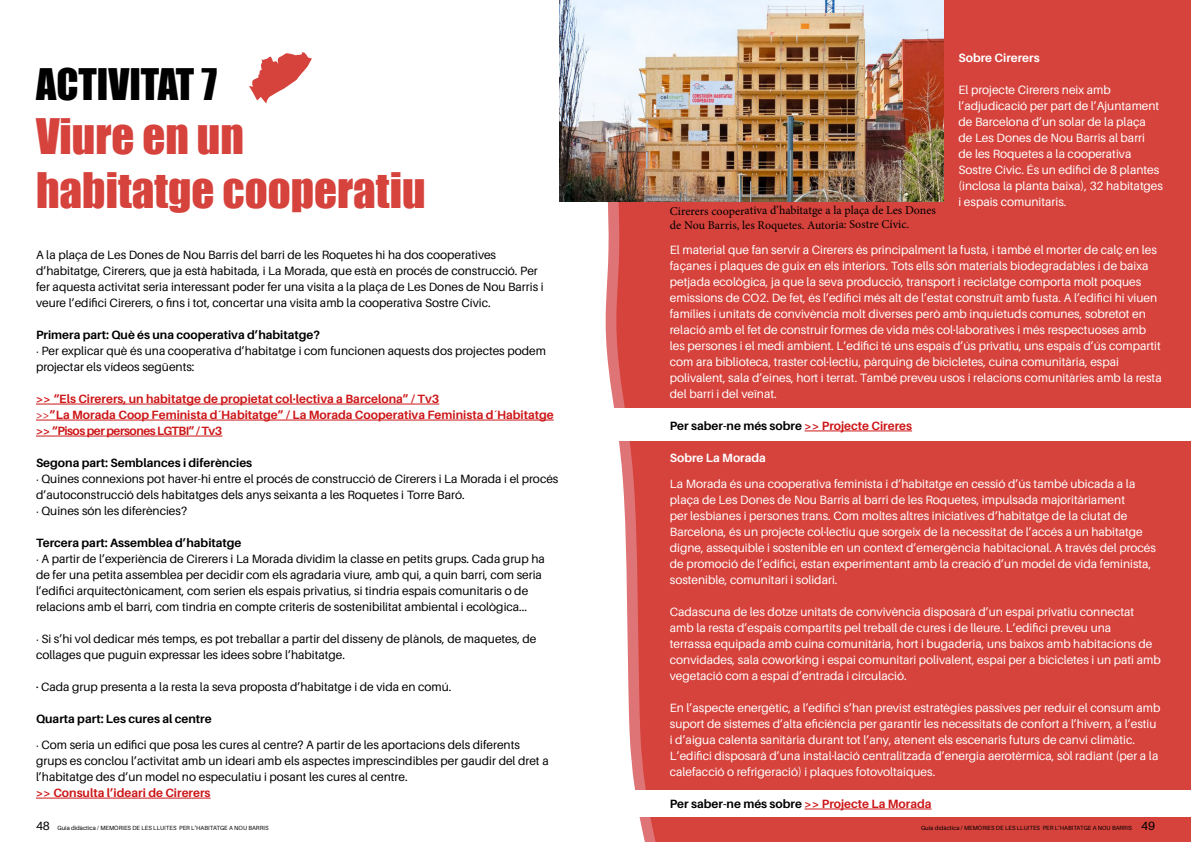
<style>
.page{position:relative;width:1191px;height:842px;background:#fff}
.page>*{position:absolute;margin:0;border:0;box-sizing:border-box;transform-origin:0 0}
.t1{font:45px/54px "Impact";color:#d6423c}
.t2{font:40px "Impact";color:#000}
.t3{font:12px/16px "Aileron";color:#fff}
.t4{font:12px/16px "Aileron";color:#000}
.t5{font:700 12px/16px "Aileron";color:#cd1719}
.t6{font:12px/14.4px "Minion Pro";letter-spacing:-.005em;color:#000}
.t7{font:700 12px "Aileron";color:#000}
.t8{font:700 12px "Aileron";color:#fff}
.t9{font:6px "Aileron";color:#000}
.s1{font-weight:700}
.s2{font-family:"Minion Pro"}
.s3{font-weight:400}
.s4{font-size:12px}
.s5{color:#cd1719}
</style>
<div class="page">
<svg style="left:576px;top:201px;width:94px;height:641px"></svg>
<div style="left:670px;top:0;width:521px;height:842px;background:#d6423c"></div>
<img style="left:559px;top:0;width:384px;height:201px">
<div style="left:595px;top:408px;width:596px;height:33px;background:#fff"></div>
<div style="left:604px;top:790px;width:587px;height:26px;background:#fff"></div>
<hr style="left:804px;top:431px;width:108px;height:1px;background:#cd1719">
<hr style="left:804px;top:809px;width:127px;height:1px;background:#cd1719">
<svg style="left:249px;top:52px;width:63px;height:52px"></svg>
<hr style="left:36px;top:404px;width:403px;height:1px;background:#cd1719">
<hr style="left:36px;top:420px;width:518px;height:1px;background:#cd1719">
<hr style="left:36px;top:436px;width:186px;height:1px;background:#cd1719">
<hr style="left:36px;top:798px;width:175px;height:1px;background:#cd1719">
<h2 class="t2" style="left:36px;top:53px;width:182px">ACTIVITAT 7</h2>
<h1 class="t1" style="left:36px;top:108px;width:391px">Viure en un habitatge cooperatiu</h1>
<p class="t4" style="left:36px;top:247px;width:509px">A la plaça de Les Dones de Nou Barris del barri de les Roquetes hi ha dos cooperatives d’habitatge, Cirerers, que ja està habitada, i La Morada, que està en procés de construcció. Per fer aquesta activitat seria interessant poder fer una visita a la plaça de Les Dones de Nou Barris i veure l’edifici Cirerers, o fins i tot, concertar una visita amb la cooperativa Sostre Cívic.</p>
<p class="t4" style="left:36px;top:327px;width:511px"><span class="s1">Primera part: Què és una cooperativa d’habitatge?<br></span><span class="s2">·</span> Per explicar què és una cooperativa d’habitatge i com funcionen aquests dos projectes podem projectar els vídeos següents:</p>
<p class="t5" style="left:36px;top:391px;width:519px">&gt;&gt; “Els Cirerers, un habitatge de propietat col·lectiva a Barcelona” / Tv3<br><span class="s3">&gt;&gt;</span>”La Morada Coop Feminista d´Habitatge” / La Morada Cooperativa Feminista d´Habitatge &gt;&gt; “Pisos per persones LGTBI” / Tv3</p>
<p class="t4" style="left:36px;top:455px;width:524px"><span class="s1">Segona part: Semblances i diferències<br></span><span class="s2">·</span> Quines connexions pot haver-hi entre el procés de construcció de Cirerers i La Morada i el procés d’autoconstrucció dels habitatges dels anys seixanta a les Roquetes i Torre Baró.<br><span class="s2">·</span> Quines són les diferències?</p>
<p class="t4" style="left:36px;top:535px;width:510px"><span class="s1">Tercera part: Assemblea d’habitatge<br></span><span class="s2">·</span> A partir de l’experiència de Cirerers i La Morada dividim la classe en petits grups. Cada grup ha de fer una petita assemblea per decidir com els agradaria viure, amb qui, a quin barri, com seria l’edifici arquitectònicament, com serien els espais privatius, si tindria espais comunitaris o de relacions amb el barri, com tindria en compte criteris de sostenibilitat ambiental i ecològica...</p>
<p class="t4" style="left:36px;top:631px;width:502px"><span class="s2">·</span> Si s’hi vol dedicar més temps, es pot treballar a partir del disseny de plànols, de maquetes, de collages que puguin expressar les idees sobre l’habitatge.</p>
<p class="t4" style="left:36px;top:679px;width:417px">· Cada grup presenta a la resta la seva proposta d’habitatge i de vida en comú.</p>
<p class="t4" style="left:36px;top:706px;width:485px;line-height:26px"><span class="s1">Quarta part: Les cures al centre<br></span><span class="s2">·</span> Com seria un edifici que posa les cures al centre? A partir de les aportacions dels diferents</p>
<p class="t4" style="left:36px;top:753px;width:514px">grups es conclou l’activitat amb un ideari amb els aspectes imprescindibles per gaudir del dret a l’habitatge des d’un model no especulatiu i posant les cures al centre.</p>
<p class="t5" style="left:36px;top:785px;width:176px">&gt;&gt; Consulta l’ideari de Cirerers</p>
<p class="t9" style="left:36px;top:825px;width:234px"><span class="s4">48</span> Guia didàctica / MEMÒRIES DE LES LLUITES PER L’HABITATGE A NOU BARRIS</p>
<p class="t8" style="left:958px;top:51px;width:83px">Sobre Cirerers</p>
<p class="t3" style="left:958px;top:82px;width:206px">El projecte Cirerers neix amb l’adjudicació per part de l’Ajuntament de Barcelona d’un solar de la plaça<br>de Les Dones de Nou Barris al barri<br>de les Roquetes a la cooperativa Sostre Cívic. És un edifici de 8 plantes (inclosa la planta baixa), 32 habitatges i espais comunitaris.</p>
<p class="t3" style="left:670px;top:242px;width:493px">El material que fan servir a Cirerers és principalment la fusta, i també el morter de calç en les façanes i plaques de guix en els interiors. Tots ells són materials biodegradables i de baixa petjada ecològica, ja que la seva producció, transport i reciclatge comporta molt poques emissions de CO2. De fet, és l’edifici més alt de l’estat construït amb fusta. A l’edifici hi viuen famílies i unitats de convivència molt diverses però amb inquietuds comunes, sobretot en relació amb el fet de construir formes de vida més col·laboratives i més respectuoses amb les persones i el medi ambient. L’edifici té uns espais d’ús privatiu, uns espais d’ús compartit com ara biblioteca, traster col·lectiu, pàrquing de bicicletes, cuina comunitària, espai polivalent, sala d’eines, hort i terrat. També preveu usos i relacions comunitàries amb la resta del barri i del veïnat.</p>
<p class="t7" style="left:670px;top:419px;width:244px">Per saber-ne més sobre <span class="s5">&gt;&gt; Projecte Cireres</span></p>
<p class="t8" style="left:670px;top:451px;width:98px">Sobre La Morada</p>
<p class="t3" style="left:670px;top:476px;width:488px">La Morada és una cooperativa feminista i d’habitatge en cessió d’ús també ubicada a la plaça de Les Dones de Nou Barris al barri de les Roquetes, impulsada majoritàriament<br>per lesbianes i persones trans. Com moltes altres iniciatives d’habitatge de la ciutat de Barcelona, és un projecte col·lectiu que sorgeix de la necessitat de l’accés a un habitatge digne, assequible i sostenible en un context d’emergència habitacional. A través del procés de promoció de l’edifici, estan experimentant amb la creació d’un model de vida feminista, sostenible, comunitari i solidari.</p>
<p class="t3" style="left:670px;top:604px;width:492px">Cadascuna de les dotze unitats de convivència disposarà d’un espai privatiu connectat amb la resta d’espais compartits pel treball de cures i de lleure. L’edifici preveu una<br>terrassa equipada amb cuina comunitària, hort i bugaderia, uns baixos amb habitacions de convidades, sala coworking i espai comunitari polivalent, espai per a bicicletes i un pati amb vegetació com a espai d’entrada i circulació.</p>
<p class="t3" style="left:670px;top:700px;width:492px">En l’aspecte energètic, a l’edifici s’han previst estratègies passives per reduir el consum amb suport de sistemes d’alta eficiència per garantir les necessitats de confort a l’hivern, a l’estiu i d’aigua calenta sanitària durant tot l’any, atenent els escenaris futurs de canvi climàtic.<br>L’edifici disposarà d’una instal·lació centralitzada d’energia aerotèrmica, sòl radiant (per a la calefacció o refrigeració) i plaques fotovoltaiques.</p>
<p class="t7" style="left:670px;top:797px;width:263px">Per saber-ne més sobre <span class="s5">&gt;&gt; Projecte La Morada</span></p>
<p class="t6" style="left:670px;top:203px;width:268px">Cirerers cooperativa d’habitatge a la plaça de Les Dones de Nou Barris, les Roquetes. Autoria: Sostre Cívic.</p>
<p class="t9" style="left:921px;top:825px;width:235px">Guia didàctica / MEMÒRIES DE LES LLUITES PER L’HABITATGE A NOU BARRIS <span class="s4">49</span></p>
</div>
